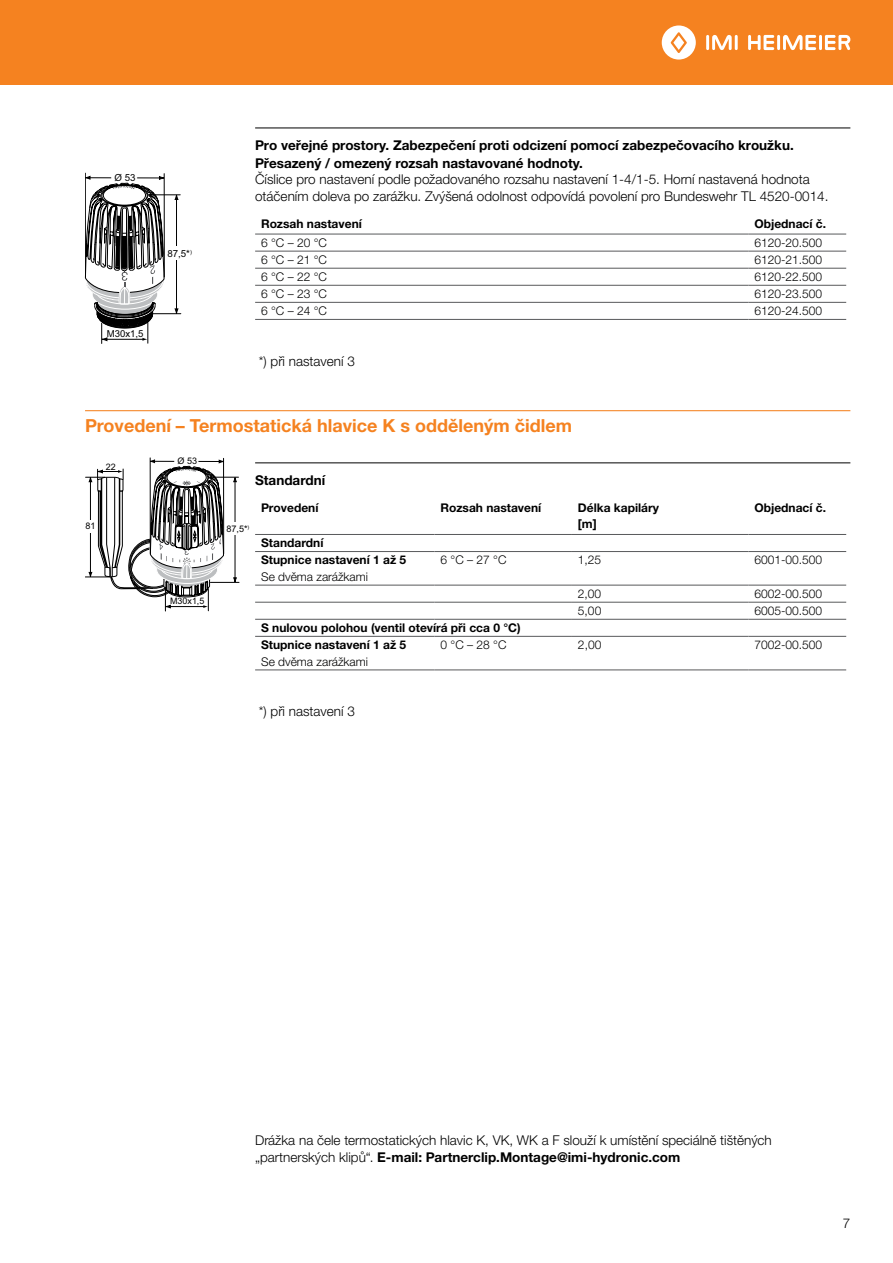
<style>
.page{position:relative;width:893px;height:1263px;background:#fff}
.page>*{position:absolute;margin:0;border:0;box-sizing:border-box;transform-origin:0 0}
.t1{font:700 18px "Helvetica Neue LTW1 G";color:#f58220}
.t2{font:300 13.5px/16.5px "Helvetica Neue LTW1 G";color:#000}
.t3{font:700 13.5px/18px "Helvetica Neue LTW1 G";color:#000}
.t4{font:300 12px "Helvetica Neue LTW1 G";color:#000}
.t5{font:700 12px/17.1px "Helvetica Neue LTW1 G";color:#000}
.t6{font:9.75px "Arial";color:#000}
.t7{font:9.6px "Arial";color:#000}
.t8{font:9px "Arial";color:#000}
.s1{font-weight:700}
</style>
<div class="page">
<div style="left:0;top:0;width:893px;height:85px;background:#f58220"></div>
<hr style="left:706px;top:35px;width:3px;height:15px;background:#fff">
<hr style="left:735px;top:35px;width:3px;height:15px;background:#fff">
<svg style="left:712px;top:35px;width:20px;height:15px"></svg>
<svg style="left:662px;top:25px;width:34px;height:35px"></svg>
<hr style="left:777px;top:35px;width:3px;height:15px;background:#fff">
<svg style="left:748px;top:35px;width:26px;height:15px"></svg>
<hr style="left:819px;top:35px;width:3px;height:15px;background:#fff">
<svg style="left:783px;top:35px;width:33px;height:15px"></svg>
<svg style="left:825px;top:35px;width:25px;height:15px"></svg>
<hr style="left:255px;top:128px;width:595px;height:1px;background:#000">
<hr style="left:255px;top:234px;width:493px;height:1px;background:#58595b">
<hr style="left:748px;top:234px;width:98px;height:1px;background:#58595b">
<hr style="left:255px;top:251px;width:493px;height:1px;background:#58595b">
<hr style="left:748px;top:251px;width:98px;height:1px;background:#58595b">
<hr style="left:255px;top:268px;width:493px;height:1px;background:#58595b">
<hr style="left:748px;top:268px;width:98px;height:1px;background:#58595b">
<hr style="left:255px;top:285px;width:493px;height:1px;background:#58595b">
<hr style="left:748px;top:285px;width:98px;height:1px;background:#58595b">
<hr style="left:255px;top:302px;width:493px;height:1px;background:#58595b">
<hr style="left:255px;top:319px;width:493px;height:1px;background:#58595b">
<hr style="left:748px;top:302px;width:98px;height:1px;background:#58595b">
<hr style="left:748px;top:319px;width:98px;height:1px;background:#58595b">
<hr style="left:85px;top:410px;width:765px;height:1px;background:#f58220">
<hr style="left:255px;top:462px;width:595px;height:1px;background:#000">
<hr style="left:255px;top:534px;width:180px;height:1px;background:#58595b">
<hr style="left:435px;top:534px;width:137px;height:1px;background:#58595b">
<hr style="left:572px;top:534px;width:176px;height:1px;background:#58595b">
<hr style="left:748px;top:534px;width:98px;height:1px;background:#58595b">
<hr style="left:255px;top:551px;width:180px;height:1px;background:#58595b">
<hr style="left:435px;top:551px;width:137px;height:1px;background:#58595b">
<hr style="left:572px;top:551px;width:176px;height:1px;background:#58595b">
<hr style="left:748px;top:551px;width:98px;height:1px;background:#58595b">
<hr style="left:255px;top:585px;width:180px;height:1px;background:#58595b">
<hr style="left:435px;top:585px;width:137px;height:1px;background:#58595b">
<hr style="left:572px;top:585px;width:176px;height:1px;background:#58595b">
<hr style="left:748px;top:585px;width:98px;height:1px;background:#58595b">
<hr style="left:255px;top:602px;width:180px;height:1px;background:#58595b">
<hr style="left:435px;top:602px;width:137px;height:1px;background:#58595b">
<hr style="left:572px;top:602px;width:176px;height:1px;background:#58595b">
<hr style="left:748px;top:602px;width:98px;height:1px;background:#58595b">
<hr style="left:255px;top:619px;width:180px;height:1px;background:#58595b">
<hr style="left:435px;top:619px;width:137px;height:1px;background:#58595b">
<hr style="left:572px;top:619px;width:176px;height:1px;background:#58595b">
<hr style="left:748px;top:619px;width:98px;height:1px;background:#58595b">
<hr style="left:255px;top:636px;width:180px;height:1px;background:#58595b">
<hr style="left:255px;top:670px;width:180px;height:1px;background:#58595b">
<hr style="left:435px;top:636px;width:137px;height:1px;background:#58595b">
<hr style="left:435px;top:670px;width:137px;height:1px;background:#58595b">
<hr style="left:572px;top:636px;width:176px;height:1px;background:#58595b">
<hr style="left:572px;top:670px;width:176px;height:1px;background:#58595b">
<hr style="left:748px;top:636px;width:98px;height:1px;background:#58595b">
<hr style="left:748px;top:670px;width:98px;height:1px;background:#58595b">
<hr style="left:148px;top:195px;width:32px;height:1px;background:#000">
<hr style="left:150px;top:313px;width:31px;height:1px;background:#000">
<hr style="left:176px;top:199px;width:1px;height:110px;background:#000">
<svg style="left:174px;top:308px;width:5px;height:6px"></svg>
<svg style="left:174px;top:194px;width:5px;height:6px"></svg>
<svg style="left:176px;top:247px;width:1px;height:13px"></svg>
<svg style="left:85px;top:172px;width:83px;height:171px"></svg>
<svg style="left:85px;top:457px;width:154px;height:154px"></svg>
<p class="t6" style="left:115px;top:171px;width:23px">Ø 53</p>
<p class="t6" style="left:167px;top:247px;width:26px">87,5*<sup>)</sup></p>
<p class="t7" style="left:107px;top:327px;width:38px">M30x1,5</p>
<p class="t3" style="left:255px;top:136px;width:540px">Pro veřejné prostory. Zabezpečení proti odcizení pomocí zabezpečovacího kroužku.<br>Přesazený / omezený rozsah nastavované hodnoty.</p>
<p class="t2" style="left:255px;top:171px;width:575px">Číslice pro nastavení podle požadovaného rozsahu nastavení 1-4/1-5. Horní nastavená hodnota otáčením doleva po zarážku. Zvýšená odolnost odpovídá povolení pro Bundeswehr TL 4520-0014.</p>
<p class="t5" style="left:261px;top:215px;width:102px">Rozsah nastavení</p>
<p class="t5" style="left:754px;top:215px;width:73px">Objednací č.</p>
<p class="t4" style="left:261px;top:235px;width:67px">6 °C – 20 °C</p>
<p class="t4" style="left:754px;top:235px;width:69px">6120-20.500</p>
<p class="t4" style="left:261px;top:252px;width:67px">6 °C – 21 °C</p>
<p class="t4" style="left:754px;top:252px;width:69px">6120-21.500</p>
<p class="t4" style="left:261px;top:269px;width:67px">6 °C – 22 °C</p>
<p class="t4" style="left:754px;top:269px;width:69px">6120-22.500</p>
<p class="t4" style="left:261px;top:286px;width:67px">6 °C – 23 °C</p>
<p class="t4" style="left:754px;top:286px;width:69px">6120-23.500</p>
<p class="t4" style="left:261px;top:304px;width:67px">6 °C – 24 °C</p>
<p class="t4" style="left:754px;top:304px;width:69px">6120-24.500</p>
<p class="t2" style="left:259px;top:353px;width:98px">*) při nastavení 3</p>
<h1 class="t1" style="left:85px;top:415px;width:488px">Provedení – Termostatická hlavice K s odděleným čidlem</h1>
<p class="t3" style="left:255px;top:471px;width:72px">Standardní</p>
<p class="t5" style="left:261px;top:499px;width:59px">Provedení</p>
<p class="t5" style="left:441px;top:499px;width:102px">Rozsah nastavení</p>
<p class="t5" style="left:578px;top:499px;width:83px;line-height:16.5px">Délka kapiláry [m]</p>
<p class="t5" style="left:754px;top:499px;width:73px">Objednací č.</p>
<p class="t5" style="left:261px;top:534px;width:147px">Standardní<br>Stupnice nastavení 1 až 5</p>
<p class="t4" style="left:261px;top:569px;width:108px">Se dvěma zarážkami</p>
<p class="t8" style="left:177px;top:455px;width:21px">Ø 53</p>
<p class="t8" style="left:106px;top:461px;width:11px">22</p>
<p class="t8" style="left:86px;top:520px;width:12px">81</p>
<p class="t8" style="left:226px;top:523px;width:24px">87,5*<sup>)</sup></p>
<p class="t4" style="left:441px;top:553px;width:67px">6 °C – 27 °C</p>
<p class="t4" style="left:578px;top:553px;width:25px">1,25</p>
<p class="t4" style="left:754px;top:553px;width:69px">6001-00.500</p>
<p class="t4" style="left:578px;top:586px;width:25px">2,00</p>
<p class="t4" style="left:754px;top:586px;width:69px">6002-00.500</p>
<p class="t4" style="left:578px;top:603px;width:25px">5,00</p>
<p class="t4" style="left:754px;top:603px;width:69px">6005-00.500</p>
<p class="t5" style="left:261px;top:619px;width:261px">S nulovou polohou (ventil otevírá při cca 0 °C)<br>Stupnice nastavení 1 až 5</p>
<p class="t4" style="left:261px;top:654px;width:108px">Se dvěma zarážkami</p>
<p class="t8" style="left:170px;top:595px;width:36px">M30x1,5</p>
<p class="t4" style="left:441px;top:638px;width:67px">0 °C – 28 °C</p>
<p class="t4" style="left:578px;top:638px;width:25px">2,00</p>
<p class="t4" style="left:754px;top:638px;width:69px">7002-00.500</p>
<p class="t2" style="left:259px;top:703px;width:98px">*) při nastavení 3</p>
<p class="t2" style="left:255px;top:1132px;width:518px">Drážka na čele termostatických hlavic K, VK, WK a F slouží k umístění speciálně tištěných „partnerských klipů“. <span class="s1">E-mail: Partnerclip.Montage@imi-hydronic.com</span></p>
<p class="t2" style="left:843px;top:1215px;width:9px">7</p>
</div>
